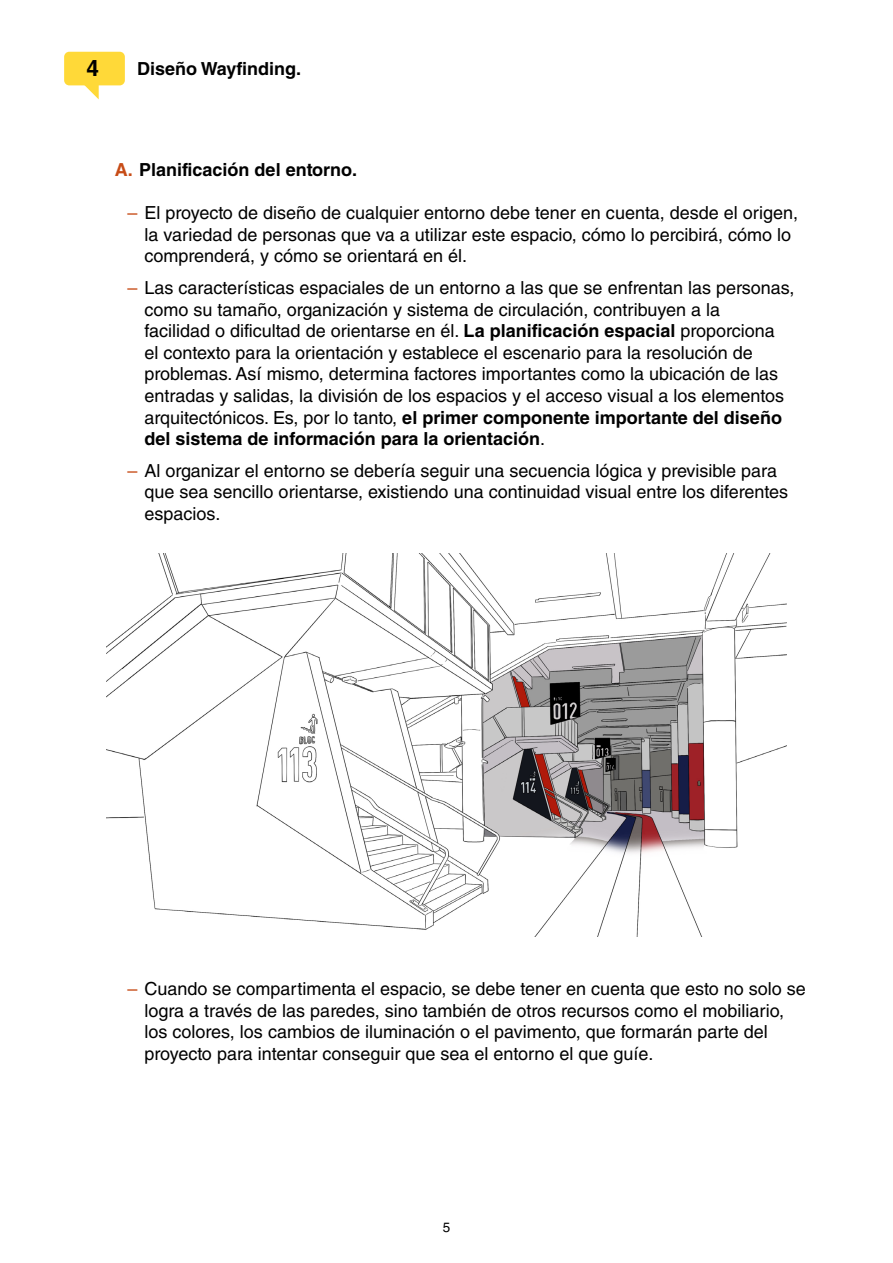
<style>
.page{position:relative;width:893px;height:1263px;background:#fff}
.page>*{position:absolute;margin:0;border:0;box-sizing:border-box;transform-origin:0 0}
.t1{font:700 22.5px "Helvetica LT Std";color:#000}
.t2{font:18px/21.6px "Helvetica LT Std";color:#000}
.t3{font:700 18px "Helvetica LT Std";color:#000}
.t4{font:13.5px "Helvetica LT Std";color:#000}
.s1{color:#c74c17}
.s2{font-weight:700}
</style>
<div class="page">
<svg style="left:84px;top:85px;width:15px;height:14px"></svg>
<div style="left:64px;top:52px;width:61px;height:33px;background:#ffd938;border-radius:5px"></div>
<img style="left:107px;top:554px;width:679px;height:382px">
<p class="t1" style="left:87px;top:54px;width:14px">4</p>
<p class="t3" style="left:137px;top:58px;width:166px">Diseño Wayfinding.</p>
<p class="t3" style="left:115px;top:159px;width:244px"><span class="s1">A.</span> Planificación del entorno.</p>
<p class="t2" style="left:145px;top:202px;width:655px;text-indent:-17px"><span class="s1">–</span> El proyecto de diseño de cualquier entorno debe tener en cuenta, desde el origen, la variedad de personas que va a utilizar este espacio, cómo lo percibirá, cómo lo comprenderá, y cómo se orientará en él.</p>
<p class="t2" style="left:145px;top:277px;width:651px;text-indent:-17px"><span class="s1">–</span> Las características espaciales de un entorno a las que se enfrentan las personas, como su tamaño, organización y sistema de circulación, contribuyen a la<br>facilidad o dificultad de orientarse en él. <span class="s2">La planificación espacial</span> proporciona<br>el contexto para la orientación y establece el escenario para la resolución de problemas. Así mismo, determina factores importantes como la ubicación de las entradas y salidas, la división de los espacios y el acceso visual a los elementos arquitectónicos. Es, por lo tanto, <span class="s2">el primer componente importante del diseño del sistema de información para la orientación</span>.</p>
<p class="t2" style="left:145px;top:459px;width:645px;text-indent:-17px"><span class="s1">–</span> Al organizar el entorno se debería seguir una secuencia lógica y previsible para que sea sencillo orientarse, existiendo una continuidad visual entre los diferentes espacios.</p>
<p class="t2" style="left:145px;top:978px;width:663px;text-indent:-17px"><span class="s1">–</span> Cuando se compartimenta el espacio, se debe tener en cuenta que esto no solo se logra a través de las paredes, sino también de otros recursos como el mobiliario, los colores, los cambios de iluminación o el pavimento, que formarán parte del proyecto para intentar conseguir que sea el entorno el que guíe.</p>
<p class="t4" style="left:443px;top:1220px;width:9px">5</p>
</div>
